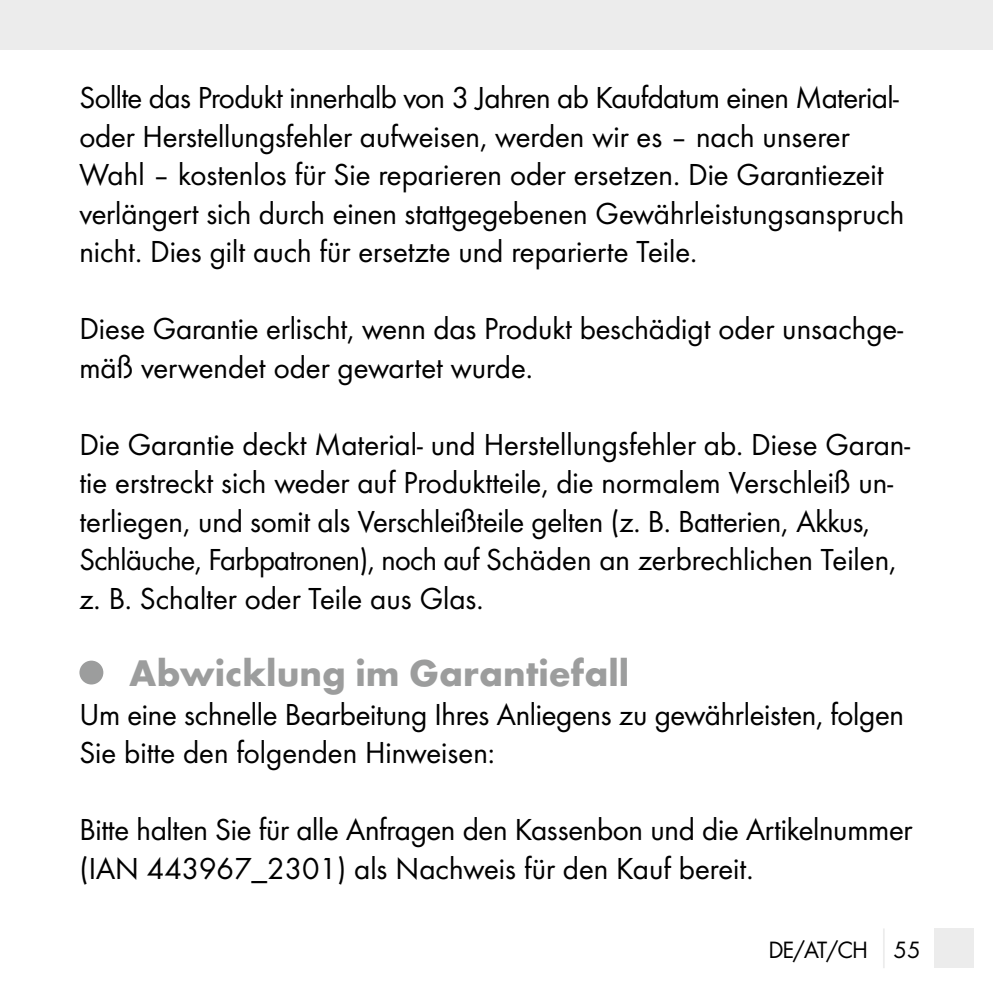
<style>
.page{position:relative;width:993px;height:993px;background:#fff}
.page>*{position:absolute;margin:0;border:0;box-sizing:border-box;transform-origin:0 0}
.t1{font:700 38.5px "Futura";color:#9c9d9d}
.t2{font:31.5px/38.5px "Futura Boo";color:#000}
.t3{font:24.5px "Futura Boo";letter-spacing:-.03em;color:#000}
</style>
<div class="page">
<div style="left:0;top:0;width:992px;height:50px;background:#ececec"></div>
<div style="left:934px;top:928px;width:39px;height:39px;background:#ececec"></div>
<hr style="left:882px;top:928px;width:2px;height:39px;background:#ececec">
<div style="left:79px;top:660px;width:24px;height:24px;background:#9c9d9d;border-radius:50%"></div>
<p class="t2" style="left:79px;top:78px;width:826px">Sollte das Produkt innerhalb von 3 Jahren ab Kaufdatum einen Material&shy;oder Herstellungsfehler aufweisen, werden wir es – nach unserer Wahl – kostenlos für Sie reparieren oder ersetzen. Die Garantiezeit verlängert sich durch einen stattgegebenen Gewährleistungsanspruch nicht. Dies gilt auch für ersetzte und reparierte Teile.</p>
<p class="t2" style="left:79px;top:309px;width:824px">Diese Garantie erlischt, wenn das Produkt beschädigt oder unsachge&shy;mäß verwendet oder gewartet wurde.</p>
<p class="t2" style="left:79px;top:424px;width:831px">Die Garantie deckt Material- und Herstellungsfehler ab. Diese Garan&shy;tie erstreckt sich weder auf Produktteile, die normalem Verschleiß un&shy;terliegen, und somit als Verschleißteile gelten (z. B. Batterien, Akkus, Schläuche, Farbpatronen), noch auf Schäden an zerbrechlichen Teilen, z. B. Schalter oder Teile aus Glas.</p>
<p class="t1" style="left:129px;top:649px;width:501px">Abwicklung im Garantiefall</p>
<p class="t2" style="left:79px;top:694px;width:825px">Um eine schnelle Bearbeitung Ihres Anliegens zu gewährleisten, folgen<br>Sie bitte den folgenden Hinweisen:</p>
<p class="t2" style="left:79px;top:809px;width:834px">Bitte halten Sie für alle Anfragen den Kassenbon und die Artikelnummer (IAN 443967_2301) als Nachweis für den Kauf bereit.</p>
<p class="t3" style="left:768px;top:934px;width:154px">DE/AT/CH 55</p>
</div>
